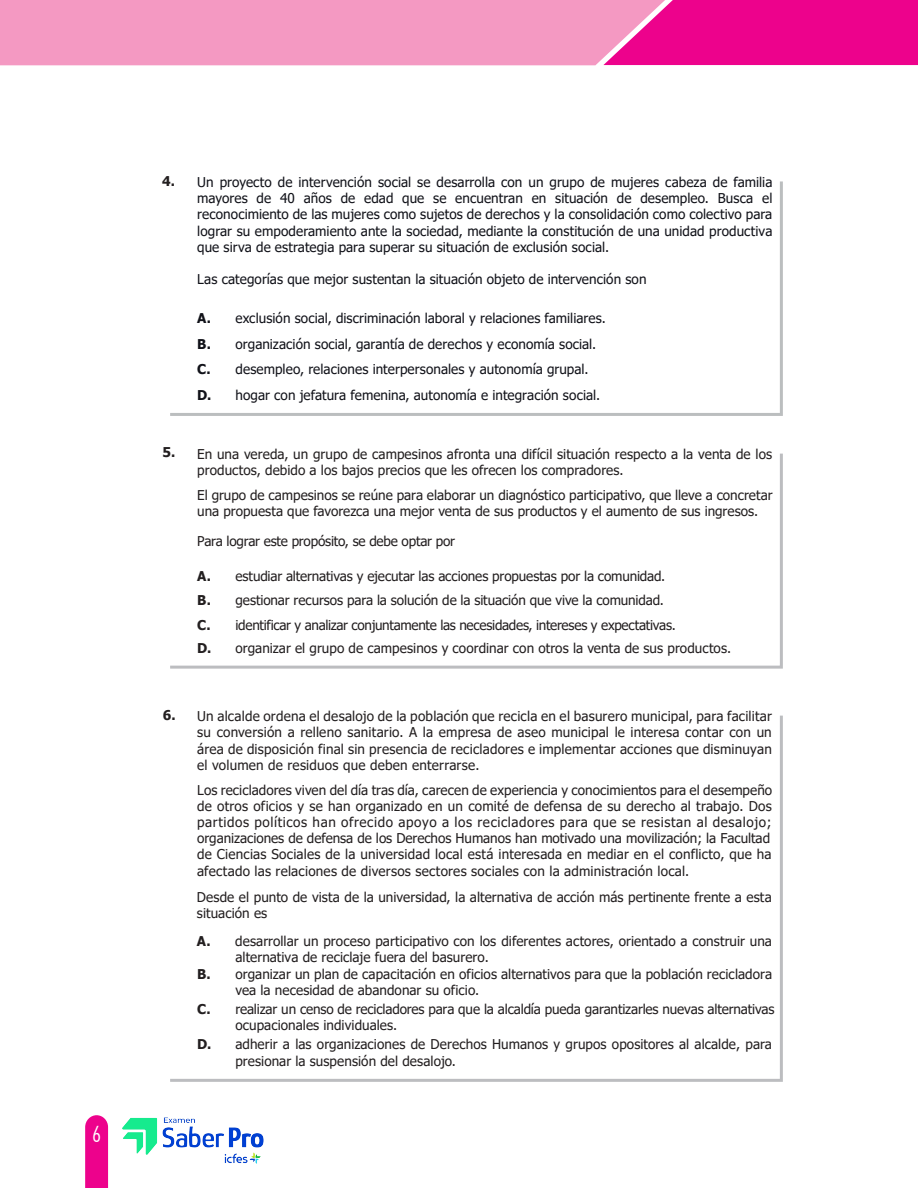
<style>
.page{position:relative;width:918px;height:1188px;background:#fff}
.page>*{position:absolute;margin:0;border:0;box-sizing:border-box;transform-origin:0 0}
.t1{font:300 condensed 22.5px "Futura BT";color:#fff}
.t2{font:13.5px/16.2px "Tahoma";letter-spacing:.005em;color:#231f20}
.t3{font:13.5px/16.2px "Tahoma";letter-spacing:.005em;color:#111219;text-align:justify}
.t4{font:13.5px/24.5px "Tahoma";letter-spacing:-.015em;color:#231f20}
.SUBTITULO{font:700 13.5px "Tahoma";color:#231f20}
.s1{font-weight:700}
</style>
<div class="page">
<svg style="left:85px;top:1115px;width:23px;height:73px;background:#ed0d91"></svg>
<div style="left:673px;top:0;width:245px;height:65px;background:#ed028c"></div>
<div style="left:0;top:0;width:673px;height:65px;background:#f499c2"></div>
<svg style="left:170px;top:181px;width:613px;height:235px"></svg>
<svg style="left:170px;top:453px;width:613px;height:216px"></svg>
<svg style="left:170px;top:715px;width:613px;height:367px"></svg>
<img style="left:123px;top:1117px;width:140px;height:46px">
<h1 class="t1" style="left:92px;top:1120px;width:10px">6</h1>
<p class="SUBTITULO" style="left:162px;top:171px;width:14px">4.</p>
<p class="t3" style="left:197px;top:175px;width:577px">Un proyecto de intervención social se desarrolla con un grupo de mujeres cabeza de familia mayores de 40 años de edad que se encuentran en situación de desempleo. Busca el reconocimiento de las mujeres como sujetos de derechos y la consolidación como colectivo para lograr su empoderamiento ante la sociedad, mediante la constitución de una unidad productiva que sirva de estrategia para superar su situación de exclusión social.</p>
<p class="t3" style="left:197px;top:272px;width:451px">Las categorías que mejor sustentan la situación objeto de intervención son</p>
<p class="t3" style="left:197px;top:306px;width:410px;line-height:25.5px;text-align:left"><span class="s1">A.</span> exclusión social, discriminación laboral y relaciones familiares.<br><span class="s1">B.</span> organización social, garantía de derechos y economía social.<br><span class="s1">C.</span> desempleo, relaciones interpersonales y autonomía grupal.<br><span class="s1">D.</span> hogar con jefatura femenina, autonomía e integración social.</p>
<p class="SUBTITULO" style="left:163px;top:443px;width:14px">5.</p>
<p class="t2" style="left:197px;top:447px;width:576px">En una vereda, un grupo de campesinos afronta una difícil situación respecto a la venta de los productos, debido a los bajos precios que les ofrecen los compradores.</p>
<p class="t2" style="left:197px;top:488px;width:577px">El grupo de campesinos se reúne para elaborar un diagnóstico participativo, que lleve a concretar una propuesta que favorezca una mejor venta de sus productos y el aumento de sus ingresos.</p>
<p class="t4" style="left:197px;top:529px;width:259px">Para lograr este propósito, se debe optar por</p>
<p class="t4" style="left:197px;top:565px;width:480px"><span class="s1">A.</span> estudiar alternativas y ejecutar las acciones propuestas por la comunidad.<br><span class="s1">B.</span> gestionar recursos para la solución de la situación que vive la comunidad.<br><span class="s1">C.</span> identificar y analizar conjuntamente las necesidades, intereses y expectativas.</p>
<p class="t2" style="left:197px;top:641px;width:535px"><span class="s1">D.</span> organizar el grupo de campesinos y coordinar con otros la venta de sus productos.</p>
<p class="SUBTITULO" style="left:163px;top:705px;width:14px">6.</p>
<p class="t2" style="left:197px;top:709px;width:576px;text-align:justify">Un alcalde ordena el desalojo de la población que recicla en el basurero municipal, para facilitar su conversión a relleno sanitario. A la empresa de aseo municipal le interesa contar con un área de disposición final sin presencia de recicladores e implementar acciones que disminuyan el volumen de residuos que deben enterrarse.</p>
<p class="t2" style="left:197px;top:782px;width:577px">Los recicladores viven del día tras día, carecen de experiencia y conocimientos para el desempeño de otros oficios y se han organizado en un comité de defensa de su derecho al trabajo. Dos partidos políticos han ofrecido apoyo a los recicladores para que se resistan al desalojo; organizaciones de defensa de los Derechos Humanos han motivado una movilización; la Facultad de Ciencias Sociales de la universidad local está interesada en mediar en el conflicto, que ha afectado las relaciones de diversos sectores sociales con la administración local.</p>
<p class="t2" style="left:197px;top:890px;width:576px">Desde el punto de vista de la universidad, la alternativa de acción más pertinente frente a esta situación es</p>
<p class="t2" style="left:197px;top:934px;width:577px"><span class="s1">A.</span> desarrollar un proceso participativo con los diferentes actores, orientado a construir una</p>
<p class="t2" style="left:236px;top:950px;width:255px">alternativa de reciclaje fuera del basurero.</p>
<p class="t2" style="left:197px;top:966px;width:576px"><span class="s1">B.</span> organizar un plan de capacitación en oficios alternativos para que la población recicladora</p>
<p class="t2" style="left:235px;top:982px;width:245px">vea la necesidad de abandonar su oficio.</p>
<p class="t2" style="left:235px;top:1002px;width:541px;text-indent:-38px"><span class="s1">C.</span> realizar un censo de recicladores para que la alcaldía pueda garantizarles nuevas alternativas ocupacionales individuales.</p>
<p class="t2" style="left:235px;top:1037px;width:538px;text-indent:-38px"><span class="s1">D.</span> adherir a las organizaciones de Derechos Humanos y grupos opositores al alcalde, para presionar la suspensión del desalojo.</p>
</div>
